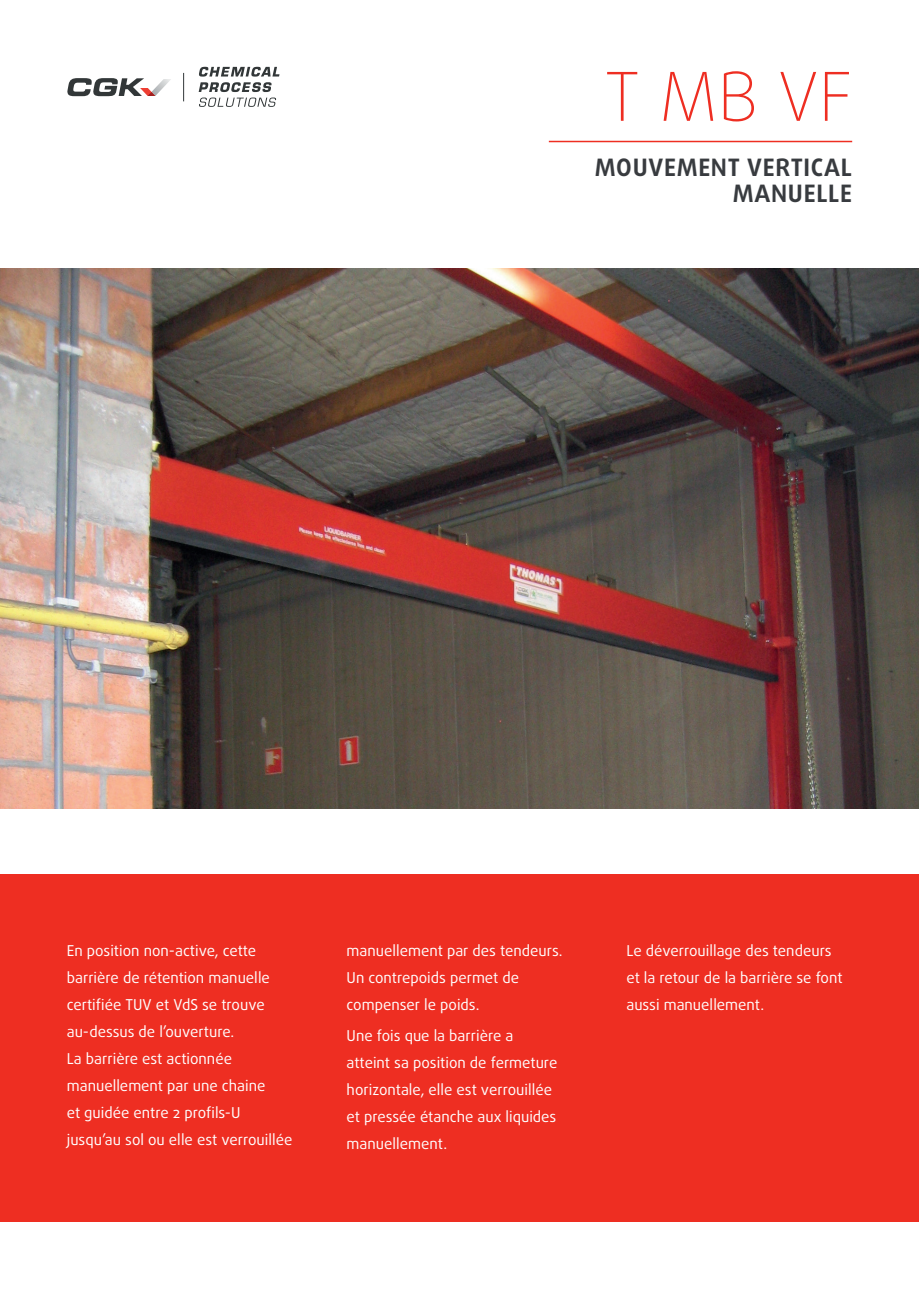
<style>
.page{position:relative;width:919px;height:1289px;background:#fff}
.page>*{position:absolute;margin:0;border:0;box-sizing:border-box;transform-origin:0 0}
.t1{font:100 67.5px "Daxline Pro";color:#ee2e22}
.t2{font:700 24px/25.5px "Daxline Pro";letter-spacing:.03em;color:#383b3f;text-align:right}
.t3{font:15px/27px "Daxline Pro";color:#fff}
</style>
<div class="page">
<div style="left:0;top:874px;width:918px;height:348px;background:#ee2e22"></div>
<hr style="left:549px;top:141px;width:303px;height:1px;background:#ee2e22">
<img style="left:0;top:268px;width:918px;height:540px">
<svg style="left:67px;top:78px;width:104px;height:18px"></svg>
<svg style="left:198px;top:67px;width:81px;height:40px"></svg>
<svg style="left:183px;top:73px;width:1px;height:28px"></svg>
<h1 class="t1" style="left:604px;top:52px;width:249px">T MB VF</h1>
<h2 class="t2" style="left:595px;top:155px;width:259px">MOUVEMENT VERTICAL<br>MANUELLE</h2>
<p class="t3" style="left:67px;top:937px;width:227px">En position non-active, cette barrière de rétention manuelle certifiée TUV et VdS se trouve au-dessus de l’ouverture.<br>La barrière est actionnée manuellement par une chaine<br>et guidée entre 2 profils-U jusqu’au sol ou elle est verrouillée</p>
<p class="t3" style="left:346px;top:937px;width:218px">manuellement par des tendeurs.<br>Un contrepoids permet de compenser le poids.</p>
<p class="t3" style="left:346px;top:1022px;width:212px">Une fois que la barrière a atteint sa position de fermeture horizontale, elle est verrouillée et pressée étanche aux liquides manuellement.</p>
<p class="t3" style="left:626px;top:937px;width:217px">Le déverrouillage des tendeurs et la retour de la barrière se font aussi manuellement.</p>
</div>
